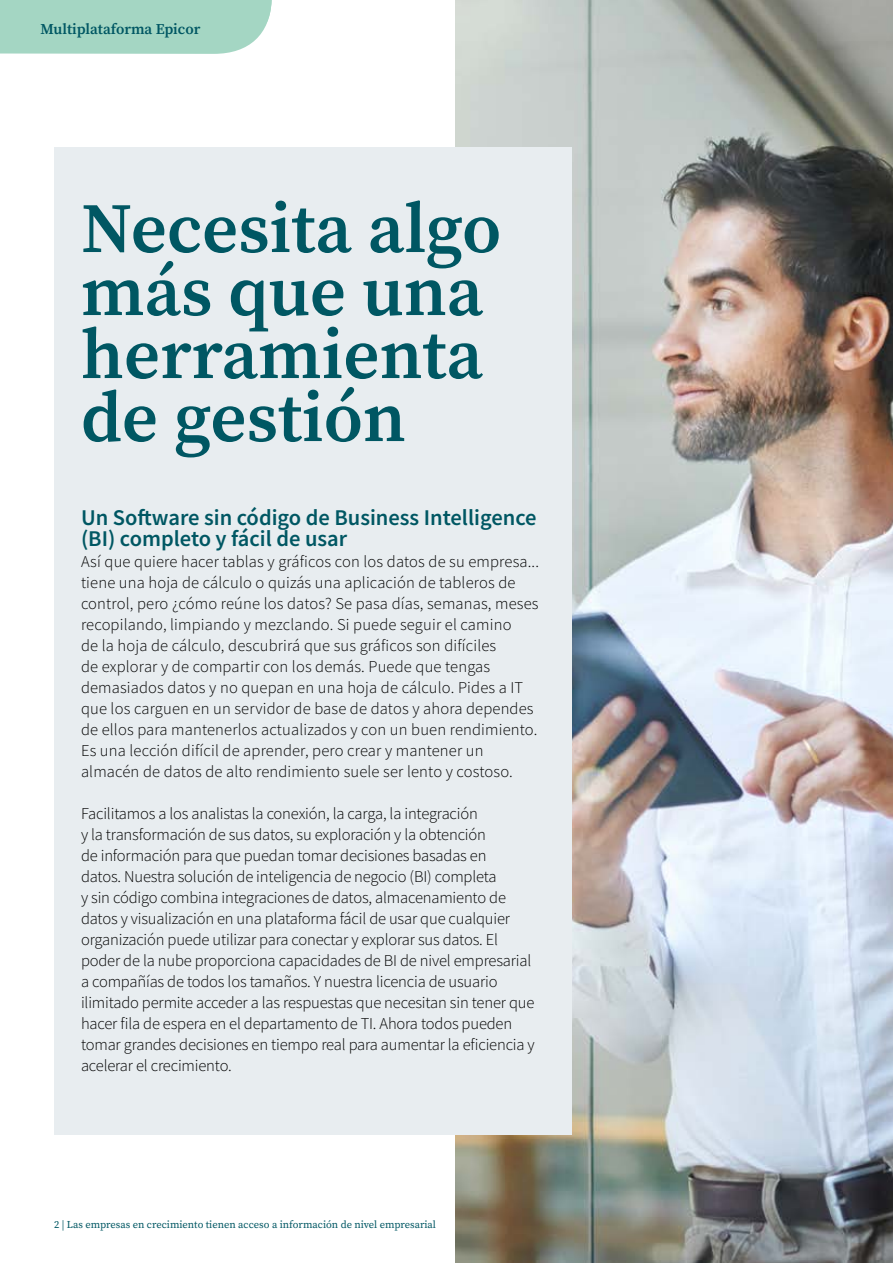
<style>
.page{position:relative;width:893px;height:1263px;background:#fff}
.page>*{position:absolute;margin:0;border:0;box-sizing:border-box;transform-origin:0 0}
.Intro{font:600 70.5px/63px "Source Serif Pro";color:#005763}
.H2-Body{font:600 22.5px/21px "Source Sans Pro";color:#005763}
.Body_Copy{font:300 16.5px/21px "Source Sans Pro";letter-spacing:-.01em;color:#000}
.Body_Copy-2{font:300 16.5px/21px "Source Sans Pro";letter-spacing:.01em;color:#000}
.t1{font:600 15px "Source Serif Pro";color:#005763}
.t2{font:10.5px "Source Serif Pro";color:#005763}
</style>
<div class="page">
<img style="left:455px;top:0;width:438px;height:1263px">
<div style="left:0;top:0;width:272px;height:54px;background:#a4d6c3"></div>
<div style="left:54px;top:147px;width:517px;height:987px;background:#e8edf0"></div>
<p class="t1" style="left:40px;top:19px;width:161px">Multiplataforma Epicor</p>
<p class="Intro" style="left:81px;top:196px;width:422px">Necesita algo más que una herramienta de gestión</p>
<p class="H2-Body" style="left:81px;top:507px;width:457px">Un Software sin código de Business Intelligence (BI) completo y fácil de usar</p>
<p class="Body_Copy-2" style="left:81px;top:551px;width:459px">Así que quiere hacer tablas y gráficos con los datos de su empresa... tiene una hoja de cálculo o quizás una aplicación de tableros de control, pero ¿cómo reúne los datos? Se pasa días, semanas, meses recopilando, limpiando y mezclando. Si puede seguir el camino<br>de la hoja de cálculo, descubrirá que sus gráficos son difíciles<br>de explorar y de compartir con los demás. Puede que tengas demasiados datos y no quepan en una hoja de cálculo. Pides a IT que los carguen en un servidor de base de datos y ahora dependes de ellos para mantenerlos actualizados y con un buen rendimiento.<br>Es una lección difícil de aprender, pero crear y mantener un almacén de datos de alto rendimiento suele ser lento y costoso.</p>
<p class="Body_Copy" style="left:81px;top:803px;width:455px">Facilitamos a los analistas la conexión, la carga, la integración<br>y la transformación de sus datos, su exploración y la obtención<br>de información para que puedan tomar decisiones basadas en<br>datos. Nuestra solución de inteligencia de negocio (BI) completa<br>y sin código combina integraciones de datos, almacenamiento de datos y visualización en una plataforma fácil de usar que cualquier organización puede utilizar para conectar y explorar sus datos. El poder de la nube proporciona capacidades de BI de nivel empresarial a compañías de todos los tamaños. Y nuestra licencia de usuario ilimitado permite acceder a las respuestas que necesitan sin tener que hacer fila de espera en el departamento de TI. Ahora todos pueden tomar grandes decisiones en tiempo real para aumentar la eficiencia y acelerar el crecimiento.</p>
<p class="t2" style="left:54px;top:1217px;width:384px">2 | Las empresas en crecimiento tienen acceso a información de nivel empresarial</p>
</div>
